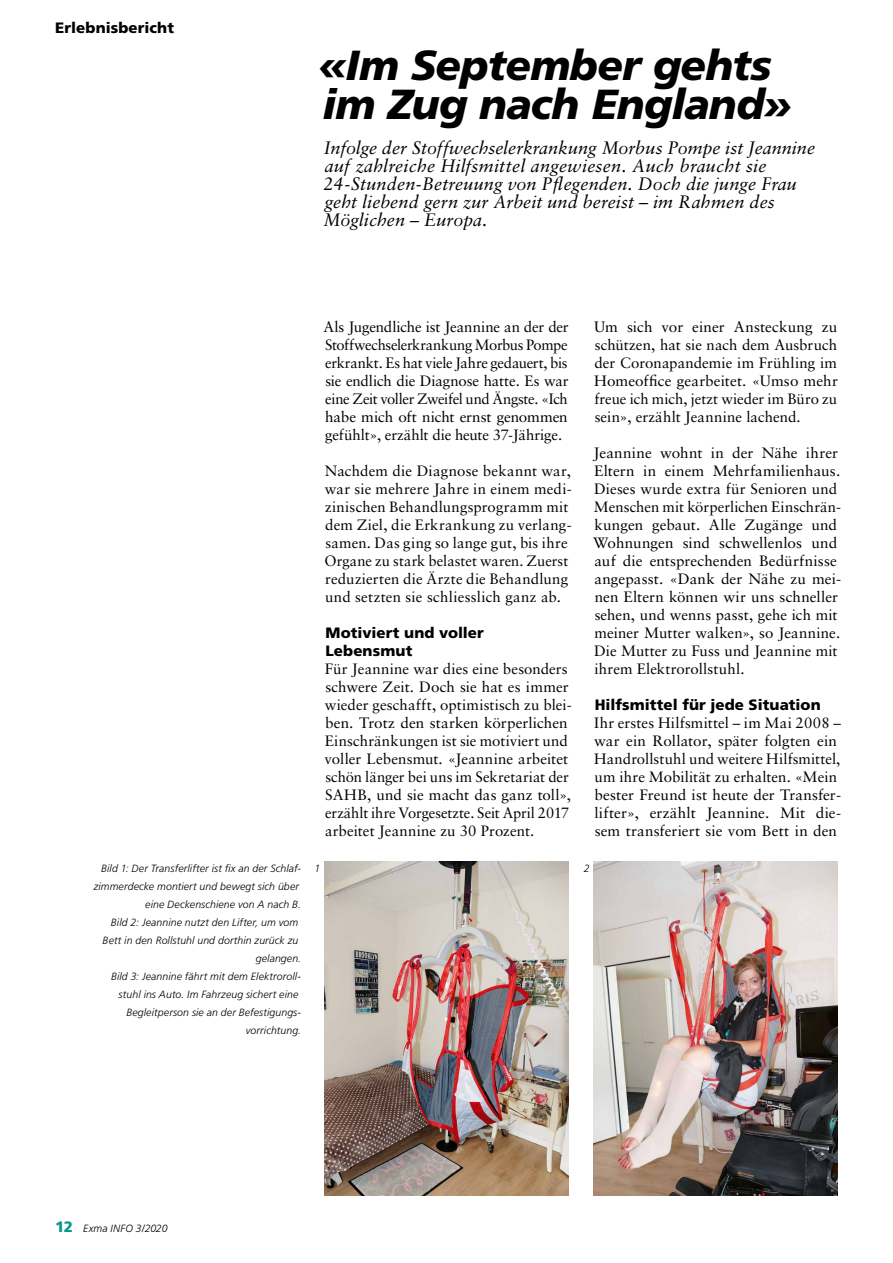
<style>
.page{position:relative;width:893px;height:1263px;background:#fff}
.page>*{position:absolute;margin:0;border:0;box-sizing:border-box;transform-origin:0 0}
.t1{font:italic 900 42px/39px "Frutiger LT Std";letter-spacing:-.02em;color:#000}
.t2{font:italic 18px/18px "Sabon LT Std";letter-spacing:.005em;color:#000}
.t3{font:15px/18px "Sabon LT Std";letter-spacing:.005em;color:#000}
.t4{font:900 15px/18px "Frutiger LT Std";letter-spacing:.005em;color:#000}
.t5{font:italic 300 10.5px/18px "Frutiger LT Std";letter-spacing:.01em;color:#000;text-align:right}
.s1{font-weight:900;font-style:normal;font-size:15px;color:#08988d}
</style>
<div class="page">
<img style="left:325px;top:861px;width:243px;height:335px">
<img style="left:594px;top:861px;width:244px;height:335px">
<p class="t4" style="left:55px;top:19px;width:120px">Erlebnisbericht</p>
<h1 class="t1" style="left:319px;top:46px;width:474px">«Im September gehts im Zug nach England»</h1>
<p class="t2" style="left:323px;top:138px;width:493px">Infolge der Stoffwechselerkrankung Morbus Pompe ist Jeannine auf zahlreiche Hilfsmittel angewiesen. Auch braucht sie 24-Stunden-Betreuung von Pflegenden. Doch die junge Frau geht liebend gern zur Arbeit und bereist – im Rahmen des Möglichen – Europa.</p>
<p class="t3" style="left:323px;top:317px;width:247px;text-align:justify">Als Jugendliche ist Jeannine an der der Stoffwechselerkrankung Morbus Pompe erkrankt. Es hat viele Jahre gedauert, bis sie endlich die Diagnose hatte. Es war eine Zeit voller Zweifel und Ängste. «Ich habe mich oft nicht ernst genommen gefühlt», erzählt die heute 37-Jährige.</p>
<p class="t3" style="left:324px;top:461px;width:249px">Nachdem die Diagnose bekannt war, war sie mehrere Jahre in einem medi&shy;zinischen Behandlungsprogramm mit dem Ziel, die Erkrankung zu verlang&shy;samen. Das ging so lange gut, bis ihre Organe zu stark belastet waren. Zuerst reduzierten die Ärzte die Behandlung und setzten sie schliesslich ganz ab.</p>
<p class="t4" style="left:325px;top:623px;width:160px">Motiviert und voller<br>Lebensmut</p>
<p class="t3" style="left:325px;top:659px;width:249px">Für Jeannine war dies eine besonders schwere Zeit. Doch sie hat es immer wieder geschafft, optimistisch zu blei&shy;ben. Trotz den starken körperlichen Einschränkungen ist sie motiviert und voller Lebensmut. «Jeannine arbeitet schön länger bei uns im Sekretariat der SAHB, und sie macht das ganz toll», erzählt ihre Vorgesetzte. Seit April 2017 arbeitet Jeannine zu 30 Prozent.</p>
<p class="t3" style="left:594px;top:317px;width:245px;text-align:justify">Um sich vor einer Ansteckung zu schützen, hat sie nach dem Ausbruch der Coronapandemie im Frühling im Homeoffice gearbeitet. «Umso mehr freue ich mich, jetzt wieder im Büro zu sein», erzählt Jeannine lachend.</p>
<p class="t3" style="left:593px;top:443px;width:250px">Jeannine wohnt in der Nähe ihrer Eltern in einem Mehrfamilienhaus.<br>Dieses wurde extra für Senioren und Menschen mit körperlichen Einschrän&shy;kungen gebaut. Alle Zugänge und Wohnungen sind schwellenlos und auf die entsprechenden Bedürfnisse angepasst. «Dank der Nähe zu mei&shy;nen Eltern können wir uns schneller sehen, und wenns passt, gehe ich mit meiner Mutter walken», so Jeannine.<br>Die Mutter zu Fuss und Jeannine mit ihrem Elektrorollstuhl.</p>
<p class="t4" style="left:595px;top:695px;width:228px">Hilfsmittel für jede Situation</p>
<p class="t3" style="left:594px;top:713px;width:249px">Ihr erstes Hilfsmittel – im Mai 2008 – war ein Rollator, später folgten ein Handrollstuhl und weitere Hilfsmittel, um ihre Mobilität zu erhalten. «Mein bester Freund ist heute der Transfer&shy;lifter», erzählt Jeannine. Mit die&shy;sem transferiert sie vom Bett in den</p>
<p class="t5" style="left:94px;top:859px;width:209px">Bild 1: Der Transferlifter ist fix an der Schlaf&shy;zimmerdecke montiert und bewegt sich über eine Deckenschiene von A nach B.<br>Bild 2: Jeannine nutzt den Lifter, um vom Bett in den Rollstuhl und dorthin zurück zu gelangen.<br>Bild 3: Jeannine fährt mit dem Elektroroll&shy;stuhl ins Auto. Im Fahrzeug sichert eine Begleitperson sie an der Befestigungs&shy;vorrichtung.</p>
<p class="t5" style="left:314px;top:859px;width:7px">1</p>
<p class="t5" style="left:584px;top:859px;width:7px">2</p>
<p class="t5" style="left:55px;top:1219px;width:114px"><span class="s1">12</span> Exma INFO 3/2020</p>
</div>
